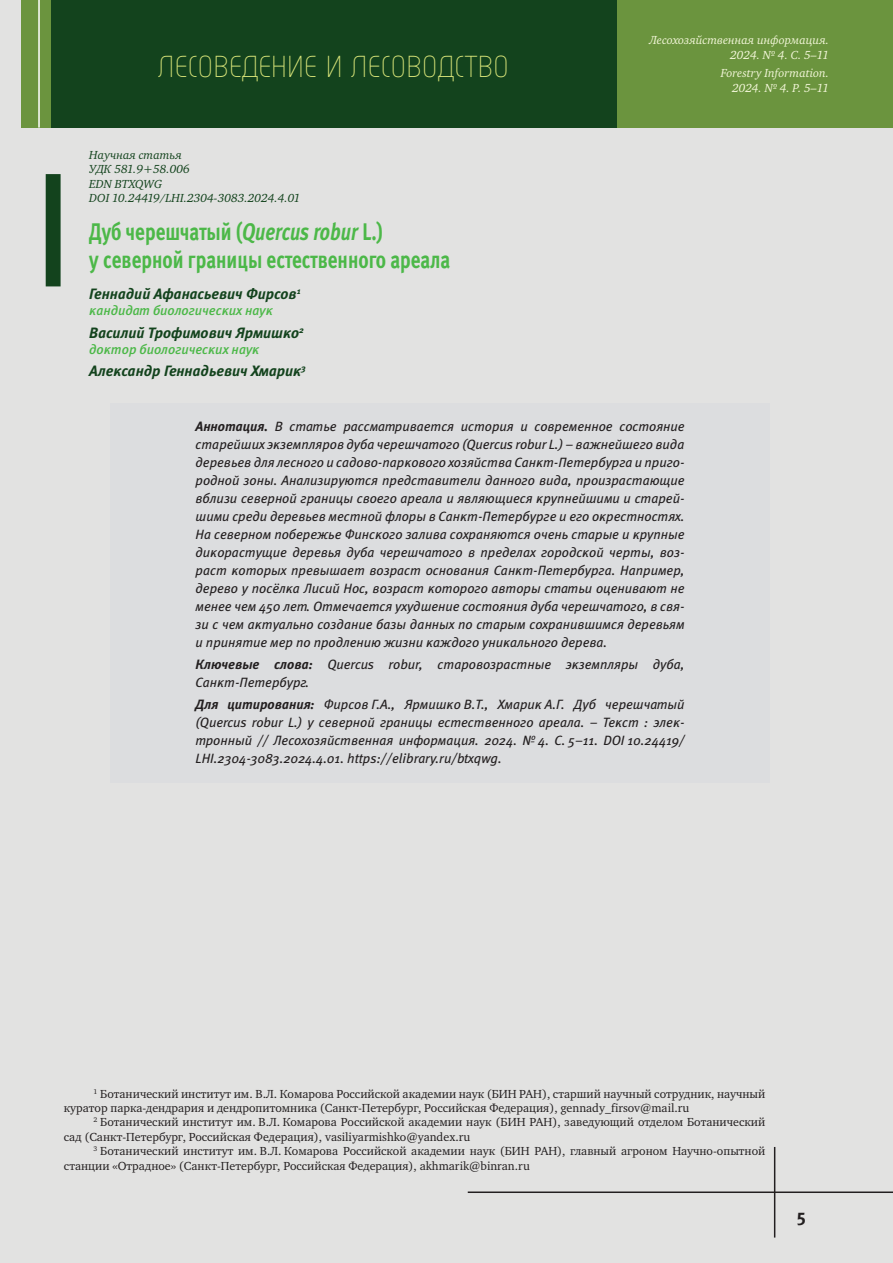
<style>
.page{position:relative;width:893px;height:1263px;background:#e2e2e1}
.page>*{position:absolute;margin:0;border:0;box-sizing:border-box;transform-origin:0 0}
.t1{font:36px "Magic C";color:#d7e378}
.t2{font:24px/28.8px "Meta Bold LFC";color:#4cb848;scale:.8 1}
.t3{font:18px "Meta Bold C";color:#231f20}
.t4{font:italic 15px "Meta Bold C";color:#13431d}
.t5{font:italic 13.5px/18px "Meta Book C";color:#231f20;text-align:justify}
.t6{font:italic 13.5px "Meta Medium C";color:#4cb848}
.t7{font:12px/14.4px "Charter C";color:#231f20}
.t8{font:italic 12px/14.4px "Charter C";color:#f2f6d8;text-align:right}
.t9{font:italic 12px/14.4px "Charter C";color:#13431d}
.s1{font-style:italic}
.s2{font-family:"Meta Bold C"}
</style>
<div class="page">
<div style="left:21px;top:0;width:872px;height:128px;background:#6b943e"></div>
<div style="left:51px;top:0;width:566px;height:128px;background:#13431d"></div>
<hr style="left:38px;top:0;width:2px;height:128px;background:#fff">
<hr style="left:468px;top:1191px;width:425px;height:2px;background:#231f20">
<hr style="left:774px;top:1147px;width:1px;height:90px;background:#231f20">
<div style="left:46px;top:174px;width:15px;height:112px;background:#13431d"></div>
<div style="left:111px;top:403px;width:659px;height:263px;background:#dcdddf"></div>
<div style="left:111px;top:641px;width:659px;height:66px;background:#dcdddf"></div>
<div style="left:111px;top:681px;width:659px;height:102px;background:#dcdddf"></div>
<h1 class="t1" style="left:159px;top:50px;width:352px">ЛЕСОВЕДЕНИЕ И ЛЕСОВОДСТВО</h1>
<p class="t9" style="left:89px;top:148px;width:213px">Научная статья<br>УДК 581.9+58.006<br>EDN BTXQWG<br>DOI 10.24419/LHI.2304-3083.2024.4.01</p>
<h2 class="t2" style="left:89px;top:217px;width:453px">Дуб черешчатый (<span class="s1">Quercus robur</span> L.)<br>у северной границы естественного ареала</h2>
<p class="t4" style="left:89px;top:285px;width:213px">Геннадий Афанасьевич Фирсов<sup>1</sup></p>
<p class="t6" style="left:89px;top:303px;width:185px">кандидат биологических наук</p>
<p class="t4" style="left:89px;top:323px;width:216px">Василий Трофимович Ярмишко<sup>2</sup></p>
<p class="t6" style="left:89px;top:341px;width:171px">доктор биологических наук</p>
<p class="t4" style="left:89px;top:362px;width:218px">Александр Геннадьевич Хмарик<sup>3</sup></p>
<p class="t8" style="left:649px;top:33px;width:181px">Лесохозяйственная информация.<br>2024. № 4. С. 5–11</p>
<p class="t8" style="left:721px;top:67px;width:110px">Forestry Information.<br>2024. № 4. P. 5–11</p>
<p class="t5" style="left:196px;top:417px;width:490px"><span class="s2">Аннотация.</span> В статье рассматривается история и современное состояние старейших экземпляров дуба черешчатого (Quercus robur L.) – важнейшего вида деревьев для лесного и садово-паркового хозяйства Санкт-Петербурга и приго&shy;родной зоны. Анализируются представители данного вида, произрастающие вблизи северной границы своего ареала и являющиеся крупнейшими и старей&shy;шими среди деревьев местной флоры в Санкт-Петербурге и его окрестностях.<br>На северном побережье Финского залива сохраняются очень старые и крупные дикорастущие деревья дуба черешчатого в пределах городской черты, воз&shy;раст которых превышает возраст основания Санкт-Петербурга. Например, дерево у посёлка Лисий Нос, возраст которого авторы статьи оценивают не менее чем 450 лет. Отмечается ухудшение состояния дуба черешчатого, в свя&shy;зи с чем актуально создание базы данных по старым сохранившимся деревьям и принятие мер по продлению жизни каждого уникального дерева.</p>
<p class="t5" style="left:196px;top:655px;width:490px"><span class="s2">Ключевые слова:</span> Quercus robur, старовозрастные экземпляры дуба,<br>Санкт-Петербург.</p>
<p class="t5" style="left:196px;top:695px;width:490px"><span class="s2">Для цитирования:</span> Фирсов Г.А., Ярмишко В.Т., Хмарик А.Г. Дуб черешчатый (Quercus robur L.) у северной границы естественного ареала. – Текст : элек&shy;тронный // Лесохозяйственная информация. 2024. № 4. С. 5–11. DOI 10.24419/ LHI.2304-3083.2024.4.01. https://elibrary.ru/btxqwg.</p>
<p class="t7" style="left:64px;top:1086px;width:703px;text-indent:30px"><sup>1</sup> Ботанический институт им. В.Л. Комарова Российской академии наук (БИН РАН), старший научный сотрудник, научный куратор парка-дендрария и дендропитомника (Санкт-Петербург, Российская Федерация), gennady_firsov@mail.ru</p>
<p class="t7" style="left:64px;top:1115px;width:703px;text-indent:30px"><sup>2</sup> Ботанический институт им. В.Л. Комарова Российской академии наук (БИН РАН), заведующий отделом Ботанический сад (Санкт-Петербург, Российская Федерация), vasiliyarmishko@yandex.ru</p>
<p class="t7" style="left:64px;top:1144px;width:703px;text-indent:30px"><sup>3</sup> Ботанический институт им. В.Л. Комарова Российской академии наук (БИН РАН), главный агроном Научно-опытной станции «Отрадное» (Санкт-Петербург, Российская Федерация), akhmarik@binran.ru</p>
<h3 class="t3" style="left:797px;top:1205px;width:11px">5</h3>
</div>
